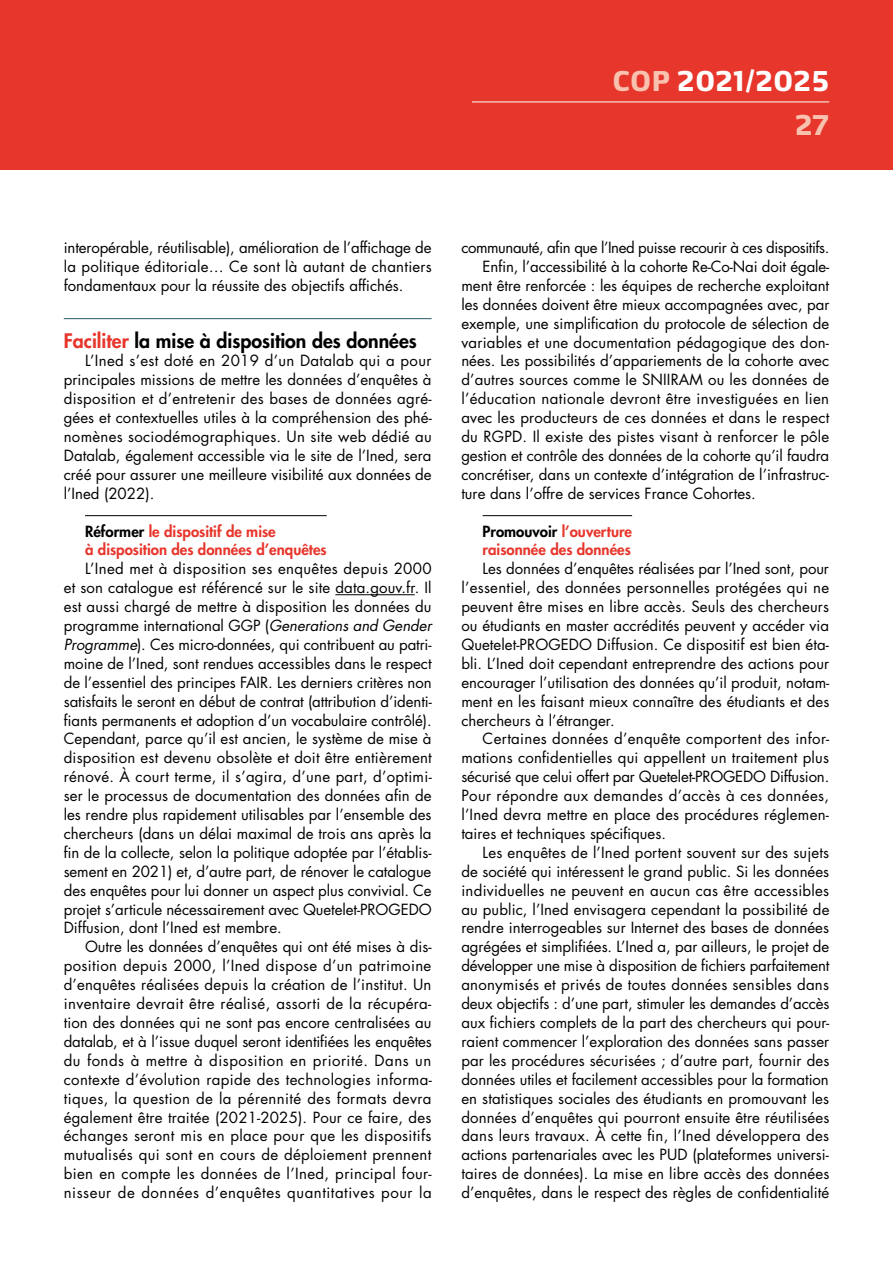
<style>
.page{position:relative;width:893px;height:1263px;background:#fff}
.page>*{position:absolute;margin:0;border:0;box-sizing:border-box;transform-origin:0 0}
.t1{font:900 27px/44.2px "Max OT";letter-spacing:.01em;color:#fff;text-align:right;scale:.9 1}
.t2{font:800 19.5px "Futura Std";color:#000}
.t3{font:15px/18.9px "Futura Std";color:#000;text-align:justify}
.t4{font:800 15px/18.9px "Futura Std";color:#e7362c}
.t5{font:15px "Futura Std";letter-spacing:.02em;color:#000}
.t6{font:15px "Futura Std";letter-spacing:-.03em;color:#000}
.s1{color:#74aeda}
.s2{color:#f9c2af}
.s3{color:#e7362c}
.s4{color:#000}
.s5{font-style:italic}
</style>
<div class="page">
<div style="left:0;top:0;width:893px;height:170px;background:#e7362c"></div>
<hr style="left:472px;top:102px;width:357px;height:1px;background:#fff">
<hr style="left:64px;top:318px;width:368px;height:1px;background:#275b66">
<hr style="left:85px;top:515px;width:242px;height:1px;background:#000">
<hr style="left:335px;top:594px;width:80px;height:1px;background:#000">
<hr style="left:483px;top:515px;width:149px;height:1px;background:#000">
<h1 class="t1" style="left:612px;top:59px;width:242px"><span class="s1">COP</span> 2021/2025<br><span class="s2">27</span></h1>
<p class="t3" style="left:64px;top:238px;width:370px">interopérable, réutilisable), amélioration de l’affichage de la politique éditoriale… Ce sont là autant de chantiers fondamentaux pour la réussite des objectifs affichés.</p>
<h2 class="t2" style="left:64px;top:328px;width:355px"><span class="s3">Faciliter</span> la mise à disposition des données</h2>
<p class="t3" style="left:64px;top:352px;width:369px;text-indent:21px">L’Ined s’est doté en 2019 d’un Datalab qui a pour principales missions de mettre les données d’enquêtes à disposition et d’entretenir des bases de données agré&shy;gées et contextuelles utiles à la compréhension des phé&shy;nomènes sociodémographiques. Un site web dédié au Datalab, également accessible via le site de l’Ined, sera créé pour assurer une meilleure visibilité aux données de l’Ined (2022).</p>
<p class="t4" style="left:85px;top:521px;width:243px"><span class="s4">Réformer</span> le dispositif de mise<br>à disposition des données d’enquêtes</p>
<p class="t3" style="left:64px;top:559px;width:370px;text-indent:21px">L’Ined met à disposition ses enquêtes depuis 2000 et son catalogue est référencé sur le site data.gouv.fr. Il est aussi chargé de mettre à disposition les données du programme international GGP (<span class="s5">Generations and Gender Programme</span>). Ces micro-données, qui contribuent au patri&shy;moine de l’Ined, sont rendues accessibles dans le respect de l’essentiel des principes FAIR. Les derniers critères non satisfaits le seront en début de contrat (attribution d’identi&shy;fiants permanents et adoption d’un vocabulaire contrôlé).<br>Cependant, parce qu’il est ancien, le système de mise à disposition est devenu obsolète et doit être entièrement rénové. À court terme, il s’agira, d’une part, d’optimi&shy;ser le processus de documentation des données afin de les rendre plus rapidement utilisables par l’ensemble des chercheurs (dans un délai maximal de trois ans après la fin de la collecte, selon la politique adoptée par l’établis&shy;sement en 2021) et, d’autre part, de rénover le catalogue des enquêtes pour lui donner un aspect plus convivial. Ce projet s’articule nécessairement avec Quetelet-PROGEDO Diffusion, dont l’Ined est membre.</p>
<p class="t3" style="left:64px;top:937px;width:370px;text-indent:21px">Outre les données d’enquêtes qui ont été mises à dis&shy;position depuis 2000, l’Ined dispose d’un patrimoine d’enquêtes réalisées depuis la création de l’institut. Un inventaire devrait être réalisé, assorti de la récupéra&shy;tion des données qui ne sont pas encore centralisées au datalab, et à l’issue duquel seront identifiées les enquêtes du fonds à mettre à disposition en priorité. Dans un contexte d’évolution rapide des technologies informa&shy;tiques, la question de la pérennité des formats devra également être traitée (2021-2025). Pour ce faire, des échanges seront mis en place pour que les dispositifs mutualisés qui sont en cours de déploiement prennent bien en compte les données de l’Ined, principal four&shy;nisseur de données d’enquêtes quantitatives pour la</p>
<p class="t6" style="left:461px;top:238px;width:369px">communauté, afin que l’Ined puisse recourir à ces dispositifs.</p>
<p class="t3" style="left:483px;top:257px;width:348px">Enfin, l’accessibilité à la cohorte Re-Co-Nai doit égale-</p>
<p class="t3" style="left:461px;top:276px;width:369px">ment être renforcée : les équipes de recherche exploitant</p>
<p class="t3" style="left:461px;top:295px;width:370px">les données doivent être mieux accompagnées avec, par</p>
<p class="t3" style="left:461px;top:314px;width:369px">exemple, une simplification du protocole de sélection de</p>
<p class="t3" style="left:461px;top:333px;width:369px">variables et une documentation pédagogique des don-</p>
<p class="t3" style="left:461px;top:352px;width:369px">nées. Les possibilités d’appariements de la cohorte avec</p>
<p class="t3" style="left:461px;top:370px;width:369px">d’autres sources comme le SNIIRAM ou les données de</p>
<p class="t5" style="left:461px;top:389px;width:369px">l’éducation nationale devront être investiguées en lien</p>
<p class="t3" style="left:461px;top:408px;width:369px">avec les producteurs de ces données et dans le respect</p>
<p class="t5" style="left:461px;top:427px;width:370px">du RGPD. Il existe des pistes visant à renforcer le pôle</p>
<p class="t3" style="left:461px;top:446px;width:369px">gestion et contrôle des données de la cohorte qu’il faudra</p>
<p class="t3" style="left:461px;top:465px;width:369px">concrétiser, dans un contexte d’intégration de l’infrastruc-</p>
<p class="t3" style="left:461px;top:484px;width:296px">ture dans l’offre de services France Cohortes.</p>
<p class="t4" style="left:483px;top:521px;width:151px"><span class="s4">Promouvoir</span> l’ouverture raisonnée des données</p>
<p class="t3" style="left:461px;top:559px;width:369px;text-indent:21px">Les données d’enquêtes réalisées par l’Ined sont, pour l’essentiel, des données personnelles protégées qui ne peuvent être mises en libre accès. Seuls des chercheurs ou étudiants en master accrédités peuvent y accéder via Quetelet-PROGEDO Diffusion. Ce dispositif est bien éta&shy;bli. L’Ined doit cependant entreprendre des actions pour encourager l’utilisation des données qu’il produit, notam&shy;ment en les faisant mieux connaître des étudiants et des chercheurs à l’étranger.</p>
<p class="t3" style="left:461px;top:730px;width:369px;text-indent:21px">Certaines données d’enquête comportent des infor&shy;mations confidentielles qui appellent un traitement plus sécurisé que celui offert par Quetelet-PROGEDO Diffusion.<br>Pour répondre aux demandes d’accès à ces données, l’Ined devra mettre en place des procédures réglemen&shy;taires et techniques spécifiques.</p>
<p class="t3" style="left:461px;top:843px;width:370px;text-indent:21px">Les enquêtes de l’Ined portent souvent sur des sujets de société qui intéressent le grand public. Si les données individuelles ne peuvent en aucun cas être accessibles au public, l’Ined envisagera cependant la possibilité de rendre interrogeables sur Internet des bases de données agrégées et simplifiées. L’Ined a, par ailleurs, le projet de développer une mise à disposition de fichiers parfaitement anonymisés et privés de toutes données sensibles dans deux objectifs : d’une part, stimuler les demandes d’accès aux fichiers complets de la part des chercheurs qui pour&shy;raient commencer l’exploration des données sans passer par les procédures sécurisées ; d’autre part, fournir des données utiles et facilement accessibles pour la formation en statistiques sociales des étudiants en promouvant les données d’enquêtes qui pourront ensuite être réutilisées dans leurs travaux. À cette fin, l’Ined développera des actions partenariales avec les PUD (plateformes universi&shy;taires de données). La mise en libre accès des données d’enquêtes, dans le respect des règles de confidentialité</p>
</div>
